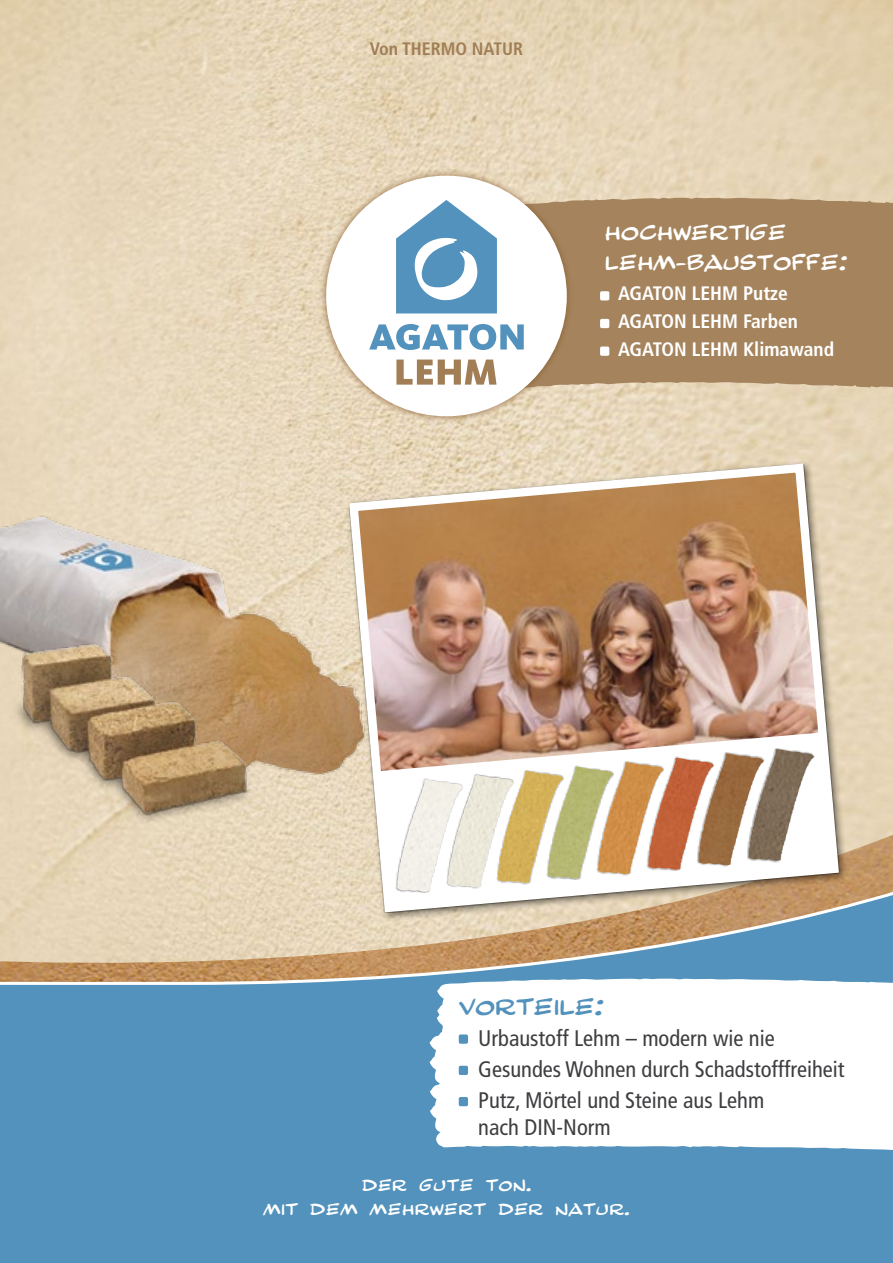
<style>
.page{position:relative;width:893px;height:1263px;background:#fff}
.page>*{position:absolute;margin:0;border:0;box-sizing:border-box;transform-origin:0 0}
.t1{font:25.5px "Comicstrip MND";color:#5392bc}
.t2{font:23.4px/29.7px "Comicstrip MND";color:#fff}
.t3{font:condensed 22.5px/31.2px "Frutiger";color:#3e3d40}
.t4{font:700 condensed 19.5px/27.6px "Frutiger";color:#fff}
.t5{font:18px/24px "Comicstrip MND";letter-spacing:.02em;color:#fff;text-align:center}
.t6{font:700 condensed 18px "Frutiger";color:#a17e56}
</style>
<div class="page">
<img style="left:0;top:0;width:893px;height:835px">
<img style="left:0;top:835px;width:893px;height:39px">
<svg style="left:0;top:874px;width:893px;height:389px;background:#729cb4"></svg>
<img style="left:0;top:502px;width:345px;height:330px">
<img style="left:0;top:632px;width:268px;height:195px">
<svg style="left:485px;top:198px;width:408px;height:256px;background:#b89d79"></svg>
<div style="left:600px;top:291px;width:9px;height:9px;background:#fff;border-radius:2px"></div>
<div style="left:600px;top:319px;width:9px;height:9px;background:#fff;border-radius:2px"></div>
<div style="left:600px;top:346px;width:9px;height:10px;background:#fff;border-radius:2px"></div>
<div style="left:319px;top:168px;width:255px;height:255px;background:#845525;opacity:.75"></div>
<div style="left:326px;top:176px;width:241px;height:240px;background:#fff;border-radius:50%"></div>
<svg style="left:369px;top:324px;width:155px;height:26px"></svg>
<svg style="left:396px;top:200px;width:101px;height:113px"></svg>
<svg style="left:396px;top:360px;width:100px;height:25px"></svg>
<svg style="left:429px;top:978px;width:464px;height:178px"></svg>
<div style="left:459px;top:1034px;width:9px;height:10px;background:#5392bc;border-radius:2px"></div>
<div style="left:459px;top:1066px;width:9px;height:9px;background:#5392bc;border-radius:2px"></div>
<div style="left:459px;top:1097px;width:9px;height:9px;background:#5392bc;border-radius:2px"></div>
<div style="left:346px;top:460px;width:502px;height:462px;background:#000;opacity:.5"></div>
<img style="left:345px;top:459px;width:498px;height:458px">
<svg style="left:376px;top:732px;width:461px;height:179px"></svg>
<svg style="left:396px;top:749px;width:418px;height:143px"></svg>
<img style="left:547px;top:767px;width:37px;height:112px">
<p class="t6" style="left:370px;top:38px;width:155px">Von THERMO NATUR</p>
<p class="t2" style="left:605px;top:217px;width:244px">HOCHWERTIGE<br>LEHM-BAUSTOFFE:</p>
<p class="t4" style="left:618px;top:280px;width:218px">AGATON LEHM Putze<br>AGATON LEHM Farben<br>AGATON LEHM Klimawand</p>
<p class="t1" style="left:459px;top:991px;width:147px">VORTEILE:</p>
<p class="t3" style="left:478px;top:1022px;width:368px">Urbaustoff Lehm – modern wie nie<br>Gesundes Wohnen durch Schadstofffreiheit<br>Putz, Mörtel und Steine aus Lehm</p>
<p class="t3" style="left:478px;top:1112px;width:134px">nach DIN-Norm</p>
<p class="t5" style="left:264px;top:1172px;width:367px">DER GUTE TON.<br>MIT DEM MEHRWERT DER NATUR.</p>
</div>
